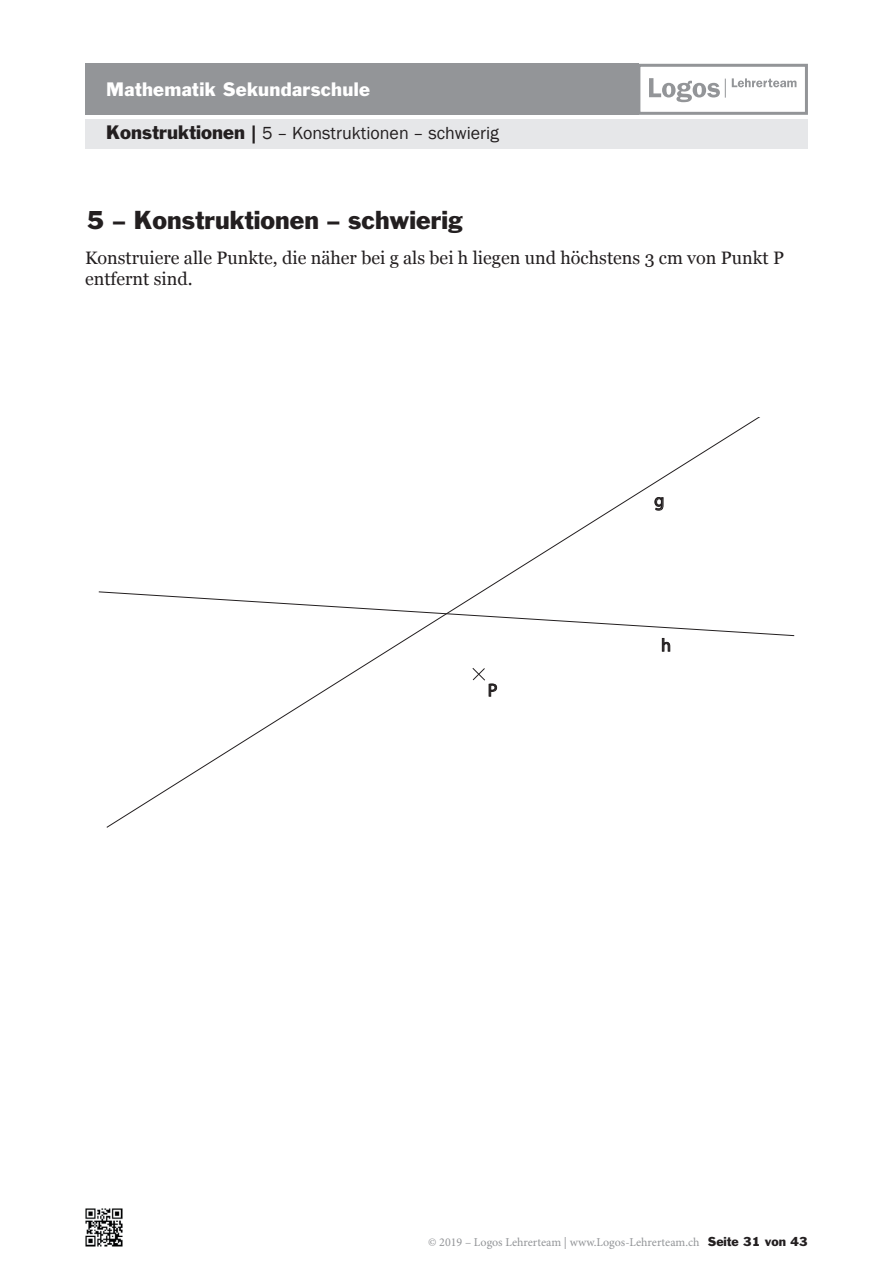
<style>
.page{position:relative;width:893px;height:1263px;background:#fff}
.page>*{position:absolute;margin:0;border:0;box-sizing:border-box;transform-origin:0 0}
.t1{font:24px "Franklin Gothic Std";color:#231f20}
.t2{font:18px/21.6px "Georgia";color:#231f20}
.t3{font:18px "Franklin Gothic";color:#231f20}
.t4{font:18px "Franklin Gothic Std";letter-spacing:.015em;color:#fff}
.t5{font:18px "Myriad Pro";color:#231f20}
.t6{font:12px "Minion Pro";color:#939598}
.s1{font-family:"Franklin Gothic Std"}
.s2{font-family:"Franklin Gothic Std";color:#231f20}
</style>
<div class="page">
<svg style="left:106px;top:417px;width:654px;height:411px"></svg>
<svg style="left:472px;top:667px;width:25px;height:30px"></svg>
<svg style="left:98px;top:591px;width:697px;height:61px"></svg>
<svg style="left:654px;top:497px;width:10px;height:14px"></svg>
<img style="left:85px;top:1209px;width:37px;height:37px">
<div style="left:85px;top:119px;width:723px;height:30px;background:#e6e7e9"></div>
<div style="left:85px;top:64px;width:554px;height:51px;background:#939598"></div>
<svg style="left:649px;top:78px;width:77px;height:24px"></svg>
<svg style="left:732px;top:78px;width:65px;height:9px"></svg>
<div style="left:637px;top:64px;width:171px;height:51px;border:3px solid #939598"></div>
<p class="t4" style="left:106px;top:78px;width:265px">Mathematik Sekundarschule</p>
<p class="t3" style="left:106px;top:122px;width:394px"><span class="s1">Konstruktionen |</span> 5 – Konstruktionen – schwierig</p>
<h1 class="t1" style="left:87px;top:205px;width:377px">5 – Konstruktionen – schwierig</h1>
<p class="t2" style="left:85px;top:246px;width:700px">Konstruiere alle Punkte, die näher bei g als bei h liegen und höchstens 3 cm von Punkt P entfernt sind.</p>
<p class="t5" style="left:654px;top:489px;width:12px">g</p>
<p class="t5" style="left:488px;top:679px;width:11px">P</p>
<p class="t5" style="left:661px;top:634px;width:11px">h</p>
<p class="t6" style="left:428px;top:1234px;width:381px">© 2019 – Logos Lehrerteam | www.Logos-Lehrerteam.ch <span class="s2">Seite 31 von 43</span></p>
</div>
